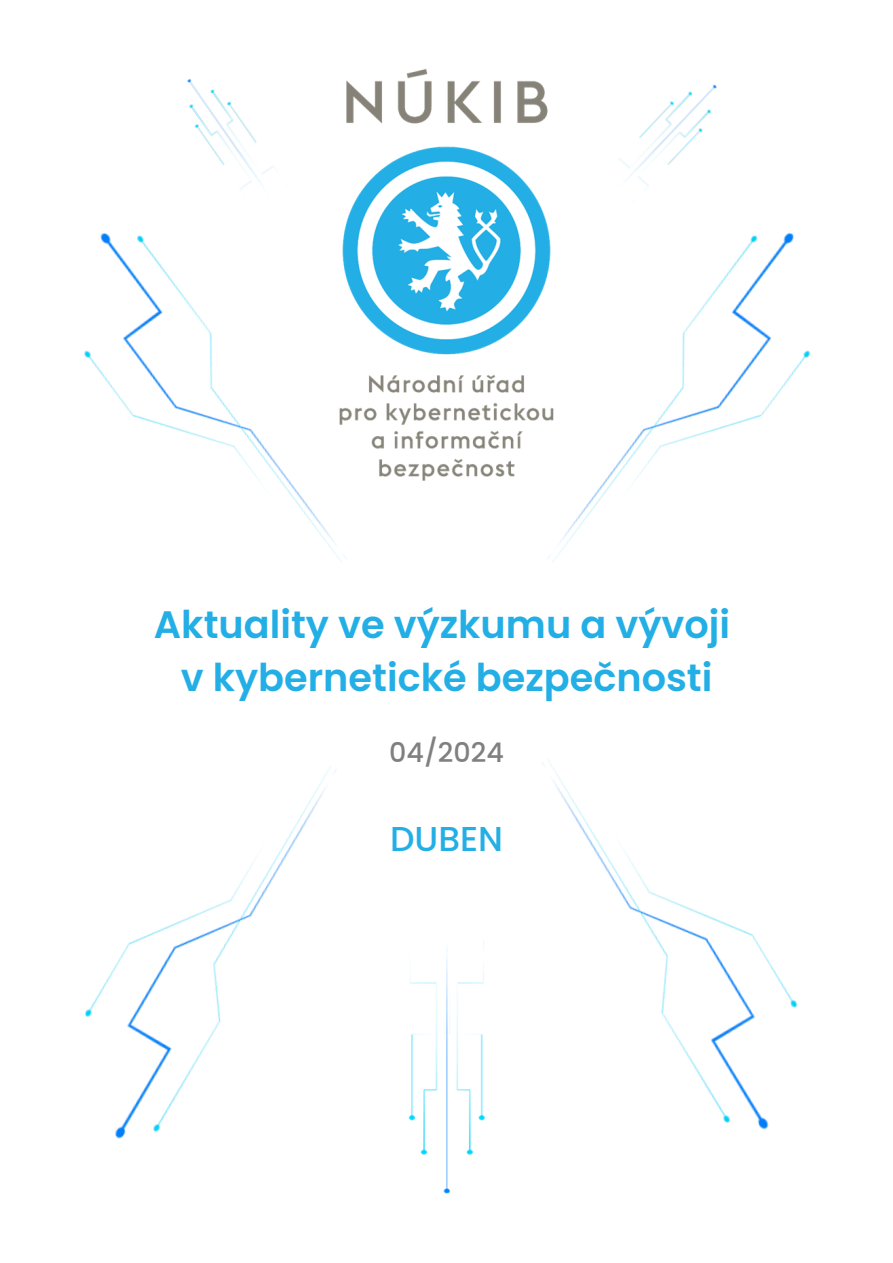
<style>
.page{position:relative;width:893px;height:1263px;background:#fff}
.page>*{position:absolute;margin:0;border:0;box-sizing:border-box;transform-origin:0 0}
.t1{font:600 38.25px/53.4px "Poppins";color:#23afe5;text-align:center}
.t2{font:500 34.5px "Poppins";color:#23afe5}
.t3{font:500 27px "Poppins";color:#808080}
</style>
<div class="page">
<img style="left:430px;top:982px;width:16px;height:212px">
<img style="left:85px;top:766px;width:345px;height:389px">
<img style="left:346px;top:69px;width:202px;height:408px">
<img style="left:452px;top:133px;width:359px;height:430px">
<img style="left:84px;top:133px;width:356px;height:430px">
<img style="left:565px;top:84px;width:204px;height:155px">
<img style="left:129px;top:79px;width:199px;height:160px">
<img style="left:446px;top:759px;width:352px;height:435px">
<p class="t1" style="left:154px;top:598px;width:578px">Aktuality ve výzkumu a vývoji v kybernetické bezpečnosti</p>
<h1 class="t3" style="left:389px;top:734px;width:116px">04/2024</h1>
<p class="t2" style="left:390px;top:814px;width:114px">DUBEN</p>
</div>
